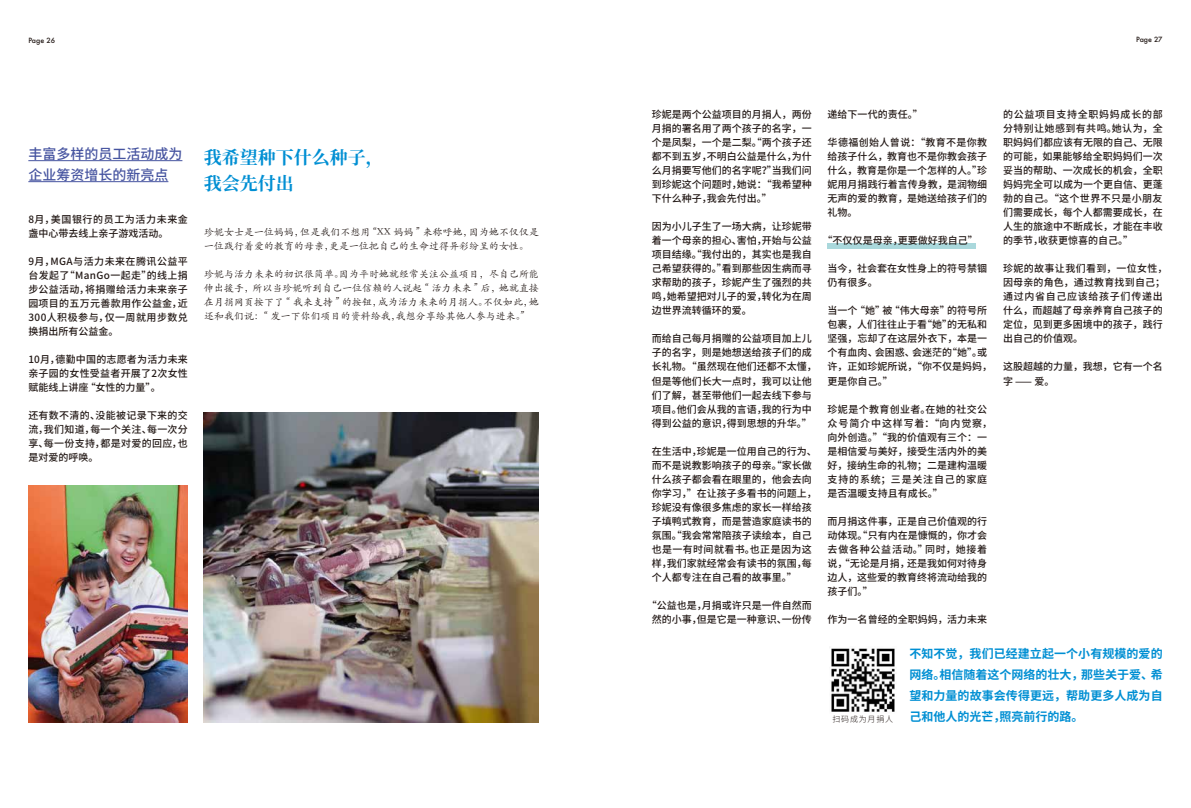
<style>
.page{position:relative;width:1191px;height:808px;background:#fff}
.page>*{position:absolute;margin:0;border:0;box-sizing:border-box;transform-origin:0 0}
.t1{font:700 18px/26px "Source Han Serif SC";color:#008fd3}
.t2{font:500 14px/21px "Source Han Sans CN";color:#4654a0}
.t3{font:700 12px/21px "Source Han Sans CN";color:#008fd3;text-align:justify}
.t4{font:500 10px/14px "Source Han Sans CN";color:#221815;text-align:justify}
.t5{font:10px/14px "ST Kaiti";color:#221815}
.t6{font:500 10px/14px "Source Han Sans CN";letter-spacing:.06em;color:#221815}
.t7{font:300 8px "Source Han Sans CN";letter-spacing:.1em;color:#221815}
.t8{font:500 7px "Futura";color:#221815}
</style>
<div class="page">
<div style="left:827px;top:243px;width:149px;height:5px;background:#aad8dc"></div>
<hr style="left:28px;top:160px;width:154px;height:1px;background:#4654a0">
<hr style="left:28px;top:181px;width:140px;height:1px;background:#4654a0">
<img style="left:831px;top:648px;width:64px;height:64px">
<img style="left:29px;top:485px;width:158px;height:238px">
<img style="left:204px;top:412px;width:334px;height:311px">
<p class="t8" style="left:28px;top:35px;width:28px">Page 26</p>
<p class="t8" style="left:1136px;top:35px;width:28px">Page 27</p>
<h2 class="t2" style="left:28px;top:143px;width:156px">丰富多样的员工活动成为企业筹资增长的新亮点</h2>
<p class="t6" style="left:28px;top:213px;width:161px">8月，美国银行的员工为活力未来金盏中心带去线上亲子游戏活动。</p>
<p class="t4" style="left:28px;top:255px;width:161px">9月，MGA与活力未来在腾讯公益平台发起了“ManGo一起走”的线上捐步公益活动，将捐赠给活力未来亲子园项目的五万元善款用作公益金，近300人积极参与，仅一周就用步数兑换捐出所有公益金。</p>
<p class="t4" style="left:28px;top:353px;width:161px">10月，德勤中国的志愿者为活力未来亲子园的女性受益者开展了2次女性赋能线上讲座 “女性的力量”。</p>
<p class="t4" style="left:28px;top:409px;width:161px">还有数不清的、没能被记录下来的交流，我们知道，每一个关注、每一次分享、每一份支持，都是对爱的回应，也是对爱的呼唤。</p>
<h1 class="t1" style="left:204px;top:144px;width:181px">我希望种下什么种子，我会先付出</h1>
<p class="t5" style="left:204px;top:225px;width:336px">珍妮女士是一位妈妈，但是我们不想用 “XX 妈妈 ” 来称呼她，因为她不仅仅是一位践行着爱的教育的母亲，更是一位把自己的生命过得异彩纷呈的女性。</p>
<p class="t5" style="left:204px;top:267px;width:336px;text-align:justify">珍妮与活力未来的初识很简单。因为平时她就经常关注公益项目，尽自己所能伸出援手，所以当珍妮听到自己一位信赖的人说起 “ 活力未来 ” 后，她就直接在月捐网页按下了 “ 我来支持 ” 的按钮，成为活力未来的月捐人。不仅如此，她还和我们说：“ 发一下你们项目的资料给我，我想分享给其他人参与进来。”</p>
<p class="t4" style="left:652px;top:108px;width:162px">珍妮是两个公益项目的月捐人，两份月捐的署名用了两个孩子的名字，一个是凤梨，一个是二梨。“两个孩子还都不到五岁，不明白公益是什么，为什么月捐要写他们的名字呢？”当我们问到珍妮这个问题时，她说：“我希望种下什么种子，我会先付出。”</p>
<p class="t4" style="left:652px;top:220px;width:162px">因为小儿子生了一场大病，让珍妮带着一个母亲的担心、害怕，开始与公益项目结缘。“我付出的，其实也是我自己希望获得的。”看到那些因生病而寻求帮助的孩子，珍妮产生了强烈的共鸣，她希望把对儿子的爱，转化为在周边世界流转循环的爱。</p>
<p class="t4" style="left:652px;top:332px;width:166px;text-align:left">而给自己每月捐赠的公益项目加上儿子的名字，则是她想送给孩子们的成长礼物。“虽然现在他们还都不太懂，但是等他们长大一点时，我可以让他们了解，甚至带他们一起去线下参与项目。他们会从我的言语，我的行为中得到公益的意识，得到思想的升华。”</p>
<p class="t4" style="left:652px;top:444px;width:167px;text-align:left">在生活中，珍妮是一位用自己的行为、而不是说教影响孩子的母亲。“家长做什么孩子都会看在眼里的，他会去向你学习，”在让孩子多看书的问题上，珍妮没有像很多焦虑的家长一样给孩子填鸭式教育，而是营造家庭读书的氛围。“我会常常陪孩子读绘本，自己也是一有时间就看书。也正是因为这样，我们家就经常会有读书的氛围，每个人都专注在自己看的故事里。”</p>
<p class="t4" style="left:647px;top:598px;width:167px;text-align:center">“公益也是，月捐或许只是一件自然而然的小事，但是它是一种意识、一份传</p>
<p class="t4" style="left:827px;top:108px;width:96px">递给下一代的责任。”</p>
<p class="t4" style="left:827px;top:136px;width:161px">华德福创始人曾说：“教育不是你教给孩子什么，教育也不是你教会孩子什么，教育是你是一个怎样的人。”珍妮用月捐践行着言传身教，是润物细无声的爱的教育，是她送给孩子们的礼物。</p>
<p class="t4" style="left:822px;top:234px;width:156px">“不仅仅是母亲，更要做好我自己”</p>
<p class="t4" style="left:827px;top:262px;width:161px">当今，社会套在女性身上的符号禁锢仍有很多。</p>
<p class="t4" style="left:827px;top:304px;width:166px;text-align:left">当一个“她”被“伟大母亲”的符号所包裹，人们往往止于看“她”的无私和坚强，忘却了在这层外衣下，本是一个有血肉、会困惑、会迷茫的“她”。或许，正如珍妮所说，“你不仅是妈妈，更是你自己。”</p>
<p class="t4" style="left:827px;top:402px;width:166px;text-align:left">珍妮是个教育创业者。在她的社交公众号简介中这样写着：“向内觉察，向外创造。”“我的价值观有三个：一是相信爱与美好，接受生活内外的美好，接纳生命的礼物；二是建构温暖支持的系统；三是关注自己的家庭是否温暖支持且有成长。”</p>
<p class="t4" style="left:827px;top:514px;width:161px">而月捐这件事，正是自己价值观的行动体现。“只有内在是慷慨的，你才会去做各种公益活动。”同时，她接着说，“无论是月捐，还是我如何对待身边人，这些爱的教育终将流动给我的孩子们。”</p>
<p class="t4" style="left:827px;top:612px;width:161px">作为一名曾经的全职妈妈，活力未来</p>
<p class="t4" style="left:1003px;top:108px;width:161px">的公益项目支持全职妈妈成长的部分特别让她感到有共鸣。她认为，全职妈妈们都应该有无限的自己、无限的可能，如果能够给全职妈妈们一次妥当的帮助、一次成长的机会，全职妈妈完全可以成为一个更自信、更蓬勃的自己。“这个世界不只是小朋友们需要成长，每个人都需要成长，在人生的旅途中不断成长，才能在丰收的季节，收获更惊喜的自己。”</p>
<p class="t4" style="left:1003px;top:262px;width:166px;text-align:left">珍妮的故事让我们看到，一位女性，因母亲的角色，通过教育找到自己；通过内省自己应该给孩子们传递出什么，而超越了母亲养育自己孩子的定位，见到更多困境中的孩子，践行出自己的价值观。</p>
<p class="t4" style="left:1003px;top:360px;width:161px">这股超越的力量，我想，它有一个名字 ⸺ 爱。</p>
<p class="t7" style="left:832px;top:715px;width:62px">扫码成为月捐人</p>
<p class="t3" style="left:909px;top:644px;width:255px">不知不觉，我们已经建立起一个小有规模的爱的网络。相信随着这个网络的壮大，那些关于爱、希望和力量的故事会传得更远，帮助更多人成为自己和他人的光芒，照亮前行的路。</p>
</div>
